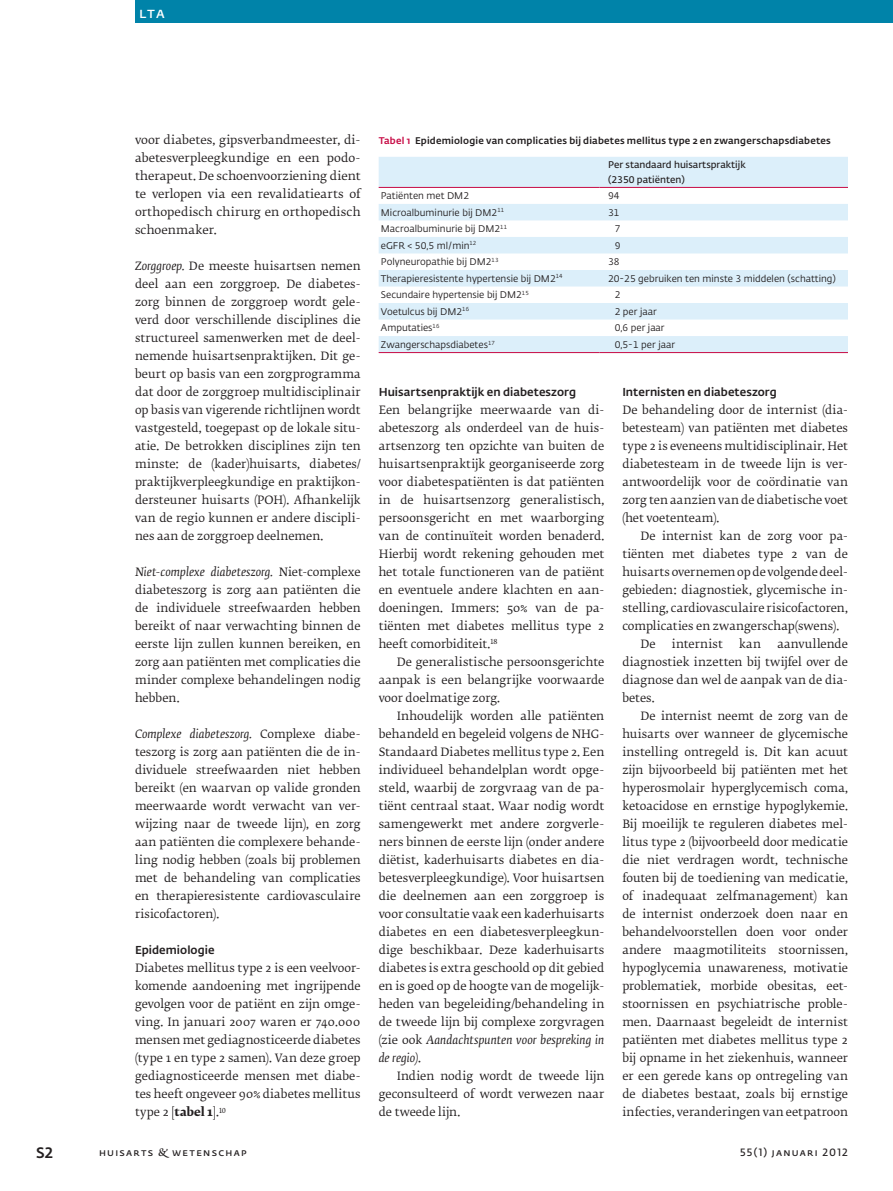
<style>
.page{position:relative;width:893px;height:1191px;background:#fff}
.page>*{position:absolute;margin:0;border:0;box-sizing:border-box;transform-origin:0 0}
.t1{font:600 15px "Fedra Sans Pro";color:#fff}
.t2{font:500 15px "Fedra Sans Pro";color:#231f20}
.t3{font:11.4px/18px "Fedra Serif B Pro";letter-spacing:.005em;color:#231f20;text-align:justify}
.t4{font:500 11.4px "Fedra Sans Pro";letter-spacing:.005em;color:#231f20}
.t5{font:600 10.5px "Fedra Sans Pro";letter-spacing:.12em;color:#231f20}
.t6{font:9.6px "Fedra Sans Pro";color:#231f20}
.t7{font:500 9.6px "Fedra Sans Pro";letter-spacing:.02em;color:#231f20}
.t8{font:600 9.6px/14.1px "Fedra Sans Pro";color:#231f20}
.s1{font-style:italic}
.s2{font-weight:700}
.s3{color:#c70b45}
.s4{font-family:"Fedra Serif B Pro Demi";font-weight:400}
</style>
<div class="page">
<div style="left:135px;top:0;width:758px;height:23px;background:#0083a9"></div>
<div style="left:379px;top:157px;width:469px;height:30px;background:#dceffa"></div>
<svg style="left:379px;top:319px;width:469px;height:1px"></svg>
<svg style="left:379px;top:204px;width:469px;height:115px;fill:#dceffa"></svg>
<div style="left:379px;top:336px;width:469px;height:16px;background:#dceffa"></div>
<hr style="left:379px;top:352px;width:221px;height:1px;background:#c70b45">
<hr style="left:600px;top:352px;width:248px;height:1px;background:#c70b45">
<hr style="left:379px;top:187px;width:221px;height:1px;background:#c70b45">
<hr style="left:600px;top:187px;width:248px;height:1px;background:#c70b45">
<h1 class="t2" style="left:36px;top:1140px;width:18px">S2</h1>
<h1 class="t1" style="left:139px;top:2px;width:27px">lta</h1>
<p class="t3" style="left:135px;top:131px;width:227px">voor diabetes, gipsverbandmeester, di&shy;abetesverpleegkundige en een podo&shy;therapeut. De schoenvoorziening dient te verlopen via een revalidatiearts of orthopedisch chirurg en orthopedisch schoenmaker.</p>
<p class="t3" style="left:135px;top:257px;width:227px"><span class="s1">Zorggroep.</span> De meeste huisartsen nemen deel aan een zorggroep. De diabetes&shy;zorg binnen de zorggroep wordt gele&shy;verd door verschillende disciplines die structureel samenwerken met de deel&shy;nemende huisartsenpraktijken. Dit ge&shy;beurt op basis van een zorgprogramma dat door de zorggroep multidisciplinair op basis van vigerende richtlijnen wordt vastgesteld, toegepast op de lokale situ&shy;atie. De betrokken disciplines zijn ten minste: de (kader)huisarts, diabetes/ praktijkverpleegkundige en praktijkon&shy;dersteuner huisarts (POH). Afhankelijk van de regio kunnen er andere discipli&shy;nes aan de zorggroep deelnemen.</p>
<p class="t3" style="left:135px;top:563px;width:227px"><span class="s1">Niet-complexe diabeteszorg.</span> Niet-complexe diabeteszorg is zorg aan patiënten die de individuele streefwaarden hebben bereikt of naar verwachting binnen de eerste lijn zullen kunnen bereiken, en zorg aan patiënten met complicaties die minder complexe behandelingen nodig hebben.</p>
<p class="t3" style="left:135px;top:725px;width:227px"><span class="s1">Complexe diabeteszorg.</span> Complexe diabe&shy;teszorg is zorg aan patiënten die de in&shy;dividuele streefwaarden niet hebben bereikt (en waarvan op valide gronden meerwaarde wordt verwacht van ver&shy;wijzing naar de tweede lijn), en zorg aan patiënten die complexere behande&shy;ling nodig hebben (zoals bij problemen met de behandeling van complicaties en therapieresistente cardiovasculaire risicofactoren).</p>
<p class="t4" style="left:135px;top:941px;width:81px">Epidemiologie</p>
<p class="t3" style="left:135px;top:959px;width:227px">Diabetes mellitus type 2 is een veelvoor&shy;komende aandoening met ingrijpende gevolgen voor de patiënt en zijn omge&shy;ving. In januari 2007 waren er 740.000 mensen met gediagnosticeerde diabetes (type 1 en type 2 samen). Van deze groep gediagnosticeerde mensen met diabe&shy;tes heeft ongeveer 90% diabetes mellitus type 2 [<span class="s2">tabel 1</span>].<sup>10</sup></p>
<p class="t7" style="left:379px;top:133px;width:454px"><span class="s3">Tabel 1</span> Epidemiologie van complicaties bij diabetes mellitus type 2 en zwangerschapsdiabetes</p>
<p class="t8" style="left:608px;top:158px;width:139px">Per standaard huisartspraktijk (2350 patiënten)</p>
<p class="t6" style="left:381px;top:189px;width:90px">Patiënten met DM2</p>
<p class="t6" style="left:608px;top:189px;width:13px">94</p>
<p class="t6" style="left:381px;top:205px;width:125px">Microalbuminurie bij DM2<sup>11</sup></p>
<p class="t6" style="left:608px;top:205px;width:13px">31</p>
<p class="t6" style="left:381px;top:222px;width:128px">Macroalbuminurie bij DM2<sup>11</sup></p>
<p class="t6" style="left:615px;top:222px;width:7px">7</p>
<p class="t6" style="left:381px;top:238px;width:97px">eGFR &lt; 50,5 ml/min<sup>12</sup></p>
<p class="t6" style="left:615px;top:238px;width:7px">9</p>
<p class="t6" style="left:381px;top:255px;width:119px">Polyneuropathie bij DM2<sup>13</sup></p>
<p class="t6" style="left:608px;top:255px;width:13px">38</p>
<p class="t6" style="left:381px;top:271px;width:183px">Therapieresistente hypertensie bij DM2<sup>14</sup></p>
<p class="t6" style="left:608px;top:271px;width:229px">20-25 gebruiken ten minste 3 middelen (schatting)</p>
<p class="t6" style="left:381px;top:288px;width:149px">Secundaire hypertensie bij DM2<sup>15</sup></p>
<p class="t6" style="left:615px;top:288px;width:7px">2</p>
<p class="t6" style="left:381px;top:304px;width:90px">Voetulcus bij DM2<sup>16</sup></p>
<p class="t6" style="left:615px;top:304px;width:44px">2 per jaar</p>
<p class="t6" style="left:381px;top:321px;width:60px">Amputaties<sup>16</sup></p>
<p class="t6" style="left:615px;top:321px;width:51px">0,6 per jaar</p>
<p class="t6" style="left:381px;top:338px;width:115px">Zwangerschapsdiabetes<sup>17</sup></p>
<p class="t6" style="left:615px;top:338px;width:62px">0,5-1 per jaar</p>
<p class="t4" style="left:379px;top:383px;width:199px">Huisartsenpraktijk en diabeteszorg</p>
<p class="t3" style="left:379px;top:401px;width:227px">Een belangrijke meerwaarde van di&shy;abeteszorg als onderdeel van de huis&shy;artsenzorg ten opzichte van buiten de huisartsenpraktijk georganiseerde zorg voor diabetespatiënten is dat patiënten in de huisartsenzorg generalistisch, persoonsgericht en met waarborging van de continuïteit worden benaderd.<br>Hierbij wordt rekening gehouden met het totale functioneren van de patiënt en eventuele andere klachten en aan&shy;doeningen. Immers: 50% van de pa&shy;tiënten met diabetes mellitus type 2 heeft comorbiditeit.<sup>18</sup></p>
<p class="t3" style="left:379px;top:653px;width:227px;text-indent:18px">De generalistische persoonsgerichte aanpak is een belangrijke voorwaarde voor doelmatige zorg.</p>
<p class="t3" style="left:379px;top:707px;width:227px;text-indent:18px">Inhoudelijk worden alle patiënten behandeld en begeleid volgens de NHG-Standaard Diabetes mellitus type 2. Een individueel behandelplan wordt opge&shy;steld, waarbij de zorgvraag van de pa&shy;tiënt centraal staat. Waar nodig wordt samengewerkt met andere zorgverle&shy;ners binnen de eerste lijn (onder andere diëtist, kaderhuisarts diabetes en dia&shy;betesverpleegkundige). Voor huisartsen die deelnemen aan een zorggroep is voor consultatie vaak een kaderhuisarts diabetes en een diabetesverpleegkun&shy;dige beschikbaar. Deze kaderhuisarts diabetes is extra geschoold op dit gebied en is goed op de hoogte van de mogelijk&shy;heden van begeleiding/behandeling in de tweede lijn bij complexe zorgvragen (zie ook <span class="s1">Aandachtspunten voor bespreking in de regio)</span>.</p>
<p class="t3" style="left:379px;top:1067px;width:227px;text-indent:18px">Indien nodig wordt de tweede lijn geconsulteerd of wordt verwezen naar de tweede lijn.</p>
<p class="t4" style="left:622px;top:383px;width:156px">Internisten en diabeteszorg</p>
<p class="t3" style="left:622px;top:401px;width:227px">De behandeling door de internist (dia&shy;betesteam) van patiënten met diabetes type 2 is eveneens multidisciplinair. Het diabetesteam in de tweede lijn is ver&shy;antwoordelijk voor de coördinatie van zorg ten aanzien van de diabetische voet (het voetenteam).</p>
<p class="t3" style="left:640px;top:527px;width:209px">De internist kan de zorg voor pa-</p>
<p class="t3" style="left:622px;top:545px;width:227px">tiënten met diabetes type 2 van de</p>
<p class="t3" style="left:622px;top:563px;width:227px">huisarts overnemen op de volgende deel-</p>
<p class="t3" style="left:622px;top:581px;width:227px">gebieden: diagnostiek, glycemische in-</p>
<p class="t3" style="left:622px;top:599px;width:227px">stelling, cardiovasculaire risicofactoren,</p>
<p class="t3" style="left:622px;top:617px;width:218px">complicaties en zwangerschap(swens).</p>
<p class="t3" style="left:640px;top:635px;width:17px">De</p>
<p class="t3" style="left:672px;top:635px;width:52px">internist</p>
<p class="t3" style="left:739px;top:635px;width:23px">kan</p>
<p class="t3" style="left:622px;top:635px;width:227px;text-indent:155px">aanvullende diagnostiek inzetten bij twijfel over de diagnose dan wel de aanpak van de dia&shy;betes.</p>
<p class="t3" style="left:622px;top:707px;width:227px;text-indent:18px">De internist neemt de zorg van de huisarts over wanneer de glycemische instelling ontregeld is. Dit kan acuut zijn bijvoorbeeld bij patiënten met het hyperosmolair hyperglycemisch coma, ketoacidose en ernstige hypoglykemie.<br>Bij moeilijk te reguleren diabetes mel&shy;litus type 2 (bijvoorbeeld door medicatie die niet verdragen wordt, technische fouten bij de toediening van medicatie, of inadequaat zelfmanagement) kan de internist onderzoek doen naar en behandelvoorstellen doen voor onder andere maagmotiliteits stoornissen, hypoglycemia unawareness, motivatie problematiek, morbide obesitas, eet&shy;stoornissen en psychiatrische proble&shy;men. Daarnaast begeleidt de internist patiënten met diabetes mellitus type 2 bij opname in het ziekenhuis, wanneer er een gerede kans op ontregeling van de diabetes bestaat, zoals bij ernstige infecties, veranderingen van eetpatroon</p>
<p class="t5" style="left:99px;top:1144px;width:149px">huisarts <span class="s4">&amp;</span> wetenschap</p>
<p class="t5" style="left:740px;top:1144px;width:109px">55(1) januari 2012</p>
</div>
